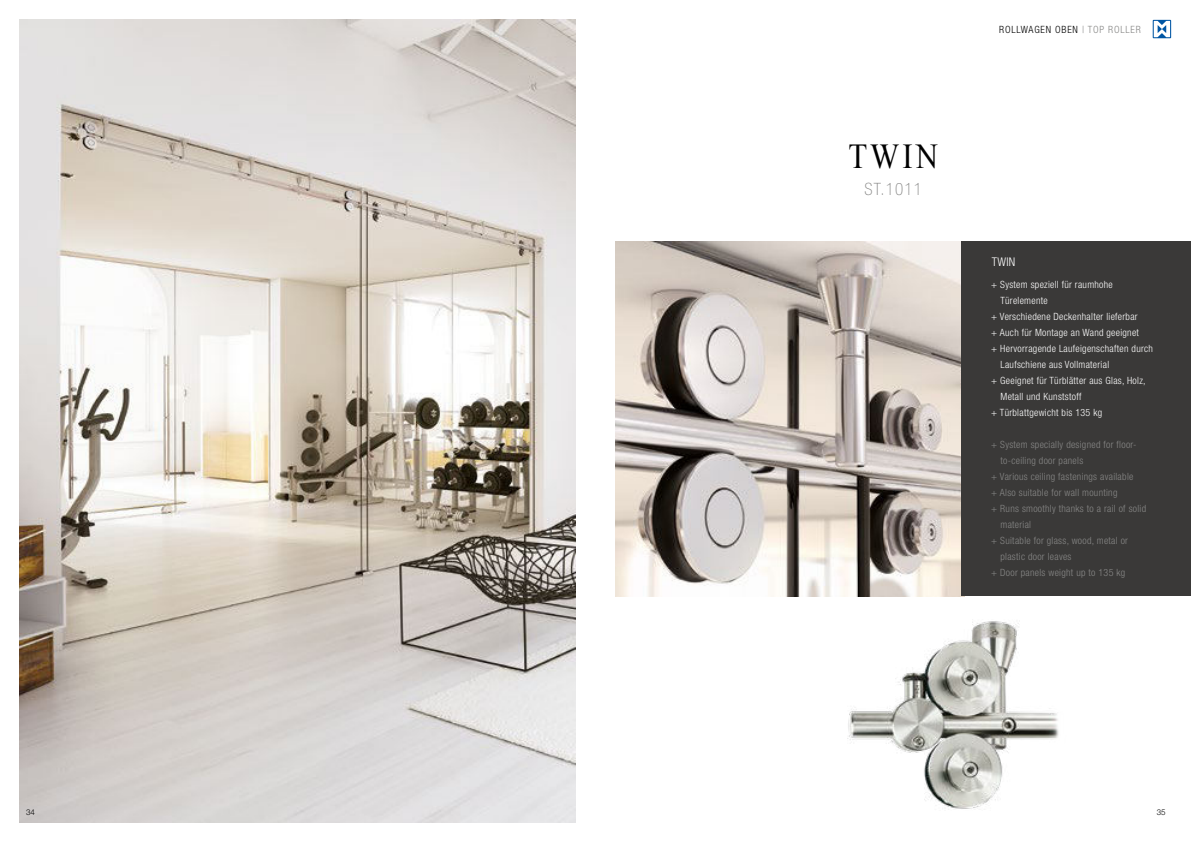
<style>
.page{position:relative;width:1191px;height:842px;background:#fff}
.page>*{position:absolute;margin:0;border:0;box-sizing:border-box;transform-origin:0 0}
.t1{font:35px "Iskoola Pota";color:#000;scale:.88 1}
.t2{font:100 condensed 17px "Helvetica Neue";letter-spacing:.07em;color:#878786}
.t3{font:300 condensed 12px "Helvetica Neue";color:#fff}
.t4{font:300 condensed 10px "Helvetica Neue";letter-spacing:.03em;color:#fff}
.t5{font:300 condensed 10px "Helvetica Neue";letter-spacing:.03em;color:#878786}
.t6{font:300 condensed 10px "Helvetica Neue";letter-spacing:.08em;color:#000}
.t7{font:300 8px "Helvetica Neue";color:#000}
.s1{color:#878786}
</style>
<div class="page">
<img style="left:615px;top:241px;width:346px;height:355px">
<img style="left:20px;top:20px;width:555px;height:802px">
<div style="left:961px;top:241px;width:230px;height:355px;background:#3a3938"></div>
<img style="left:847px;top:621px;width:212px;height:188px">
<svg style="left:1152px;top:20px;width:19px;height:18px"></svg>
<svg style="left:1153px;top:21px;width:17px;height:16px"></svg>
<h1 class="t1" style="left:848px;top:144px;width:103px">TWIN</h1>
<h2 class="t2" style="left:864px;top:183px;width:59px">ST.1011</h2>
<p class="t6" style="left:999px;top:26px;width:143px">ROLLWAGEN OBEN <span class="s1">| TOP ROLLER</span></p>
<p class="t3" style="left:991px;top:257px;width:25px">TWIN</p>
<p class="t4" style="left:991px;top:281px;width:123px">+ System speziell für raumhohe</p>
<p class="t4" style="left:1000px;top:297px;width:49px">Türelemente</p>
<p class="t4" style="left:991px;top:313px;width:148px">+ Verschiedene Deckenhalter lieferbar</p>
<p class="t4" style="left:991px;top:329px;width:149px">+ Auch für Montage an Wand geeignet</p>
<p class="t4" style="left:991px;top:345px;width:163px">+ Hervorragende Laufeigenschaften durch</p>
<p class="t4" style="left:1000px;top:361px;width:110px">Laufschiene aus Vollmaterial</p>
<p class="t4" style="left:991px;top:377px;width:156px">+ Geeignet für Türblätter aus Glas, Holz,</p>
<p class="t4" style="left:1000px;top:393px;width:82px">Metall und Kunststoff</p>
<p class="t4" style="left:991px;top:409px;width:112px">+ Türblattgewicht bis 135 kg</p>
<p class="t5" style="left:991px;top:441px;width:147px">+ System specially designed for floor-</p>
<p class="t5" style="left:1000px;top:457px;width:84px">to-ceiling door panels</p>
<p class="t5" style="left:991px;top:473px;width:144px">+ Various ceiling fastenings available</p>
<p class="t5" style="left:991px;top:489px;width:128px">+ Also suitable for wall mounting</p>
<p class="t5" style="left:991px;top:505px;width:156px">+ Runs smoothly thanks to a rail of solid</p>
<p class="t5" style="left:1000px;top:521px;width:32px">material</p>
<p class="t5" style="left:991px;top:537px;width:138px">+ Suitable for glass, wood, metal or</p>
<p class="t5" style="left:1000px;top:553px;width:72px">plastic door leaves</p>
<p class="t5" style="left:991px;top:569px;width:135px">+ Door panels weight up to 135 kg</p>
<p class="t7" style="left:26px;top:810px;width:10px">34</p>
<p class="t7" style="left:1156px;top:810px;width:10px">35</p>
</div>
